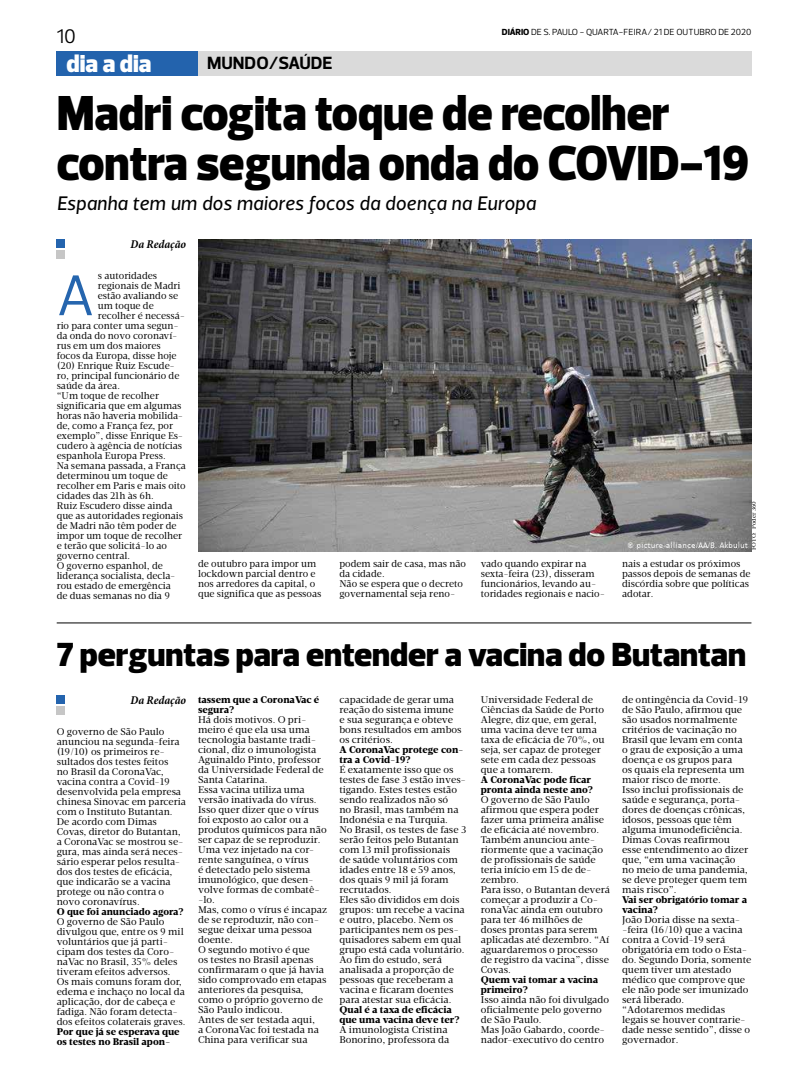
<style>
.page{position:relative;width:794px;height:1078px;background:#fff}
.page>*{position:absolute;margin:0;border:0;box-sizing:border-box;transform-origin:0 0}
.t1{font:58px "Prelo";color:#2565ae}
.t2{font:900 50px/50px "Prelo";color:#000;scale:.95 1}
.t3{font:900 34px "Prelo";color:#000}
.t4{font:900 25px "Prelo";color:#fff}
.t5{font:italic 20px "Velino Sans";color:#000}
.t6{font:20px "Prelo";color:#000}
.t7{font:700 18px "Prelo";color:#000}
.t8{font:italic 700 condensed 12px "Minion Pro";letter-spacing:-.005em;color:#000}
.t9{font:10px/10px "Velino Text";color:#000}
.t10{font:900 10px/10px "Velino Text";color:#000}
.t11{font:9px "Prelo";color:#000}
.t12{font:6px "Velino Text";color:#000}
.s1{font-weight:800}
</style>
<div class="page">
<div style="left:148px;top:51px;width:603px;height:24px;background:#dadada"></div>
<div style="left:57px;top:51px;width:141px;height:24px;background:#2363ad"></div>
<div style="left:57px;top:250px;width:8px;height:8px;background:#c6c6c6"></div>
<div style="left:57px;top:240px;width:8px;height:8px;background:#2464ae"></div>
<hr style="left:57px;top:622px;width:694px;height:1px;background:#000">
<div style="left:57px;top:705px;width:8px;height:9px;background:#c6c6c6"></div>
<div style="left:57px;top:695px;width:8px;height:8px;background:#2464ae"></div>
<img style="left:198px;top:240px;width:553px;height:311px">
<h3 class="t6" style="left:57px;top:24px;width:21px">10</h3>
<p class="t11" style="left:502px;top:27px;width:251px"><span class="s1">DIÁRIO</span> DE S. PAULO - QUARTA-FEIRA/ 21 DE OUTUBRO DE 2020</p>
<h3 class="t7" style="left:207px;top:52px;width:127px">MUNDO/SAÚDE</h3>
<h2 class="t2" style="left:57px;top:88px;width:730px">Madri cogita toque de recolher contra segunda onda do COVID-19</h2>
<h3 class="t4" style="left:67px;top:48px;width:86px">dia a dia</h3>
<h3 class="t5" style="left:57px;top:191px;width:481px">Espanha tem um dos maiores focos da doença na Europa</h3>
<p class="t8" style="left:130px;top:236px;width:57px">Da Redação</p>
<h1 class="t1" style="left:57px;top:260px;width:39px">A</h1>
<p class="t9" style="left:98px;top:271px;width:61px">s autoridades</p>
<p class="t9" style="left:98px;top:281px;width:84px">regionais de Madri</p>
<p class="t9" style="left:98px;top:291px;width:82px">estão avaliando se</p>
<p class="t9" style="left:98px;top:301px;width:58px">um toque de</p>
<p class="t9" style="left:98px;top:311px;width:89px">recolher é necessá-</p>
<p class="t9" style="left:57px;top:321px;width:124px">rio para conter uma segun-</p>
<p class="t9" style="left:57px;top:331px;width:122px">da onda do novo coronaví-</p>
<p class="t9" style="left:57px;top:341px;width:106px">rus em um dos maiores</p>
<p class="t9" style="left:57px;top:351px;width:122px">focos da Europa, disse hoje</p>
<p class="t9" style="left:57px;top:361px;width:120px">(20) Enrique Ruiz Escude-</p>
<p class="t9" style="left:57px;top:371px;width:124px">ro, principal funcionário de</p>
<p class="t9" style="left:57px;top:381px;width:65px">saúde da área.</p>
<p class="t9" style="left:57px;top:391px;width:104px">“Um toque de recolher</p>
<p class="t9" style="left:57px;top:401px;width:126px">significaria que em algumas</p>
<p class="t9" style="left:57px;top:411px;width:128px">horas não haveria mobilida-</p>
<p class="t9" style="left:57px;top:421px;width:118px">de, como a França fez, por</p>
<p class="t9" style="left:57px;top:431px;width:128px">exemplo”, disse Enrique Es-</p>
<p class="t9" style="left:57px;top:441px;width:127px">cudero à agência de notícias</p>
<p class="t9" style="left:57px;top:451px;width:110px">espanhola Europa Press.</p>
<p class="t9" style="left:57px;top:461px;width:131px">Na semana passada, a França</p>
<p class="t9" style="left:57px;top:471px;width:113px">determinou um toque de</p>
<p class="t9" style="left:57px;top:481px;width:131px">recolher em Paris e mais oito</p>
<p class="t9" style="left:57px;top:491px;width:98px">cidades das 21h às 6h.</p>
<p class="t9" style="left:57px;top:501px;width:117px">Ruiz Escudero disse ainda</p>
<p class="t9" style="left:57px;top:511px;width:128px">que as autoridades regionais</p>
<p class="t9" style="left:57px;top:521px;width:121px">de Madri não têm poder de</p>
<p class="t9" style="left:57px;top:531px;width:127px">impor um toque de recolher</p>
<p class="t9" style="left:57px;top:541px;width:112px">e terão que solicitá-lo ao</p>
<p class="t9" style="left:57px;top:551px;width:75px">governo central.</p>
<p class="t9" style="left:57px;top:561px;width:108px">O governo espanhol, de</p>
<p class="t9" style="left:57px;top:571px;width:120px">liderança socialista, decla-</p>
<p class="t9" style="left:57px;top:581px;width:116px">rou estado de emergência</p>
<p class="t9" style="left:57px;top:591px;width:115px">de duas semanas no dia 9</p>
<p class="t12" style="left:750px;top:550px;width:50px;rotate:-90deg">FOTO: Poder 360</p>
<p class="t9" style="left:198px;top:559px;width:125px">de outubro para impor um lockdown parcial dentro e nos arredores da capital, o que significa que as pessoas</p>
<p class="t9" style="left:339px;top:559px;width:128px">podem sair de casa, mas não da cidade.<br>Não se espera que o decreto governamental seja reno-</p>
<p class="t9" style="left:481px;top:559px;width:126px">vado quando expirar na sexta-feira (23), disseram funcionários, levando au&shy;toridades regionais e nacio-</p>
<p class="t9" style="left:622px;top:559px;width:130px">nais a estudar os próximos passos depois de semanas de discórdia sobre que políticas adotar.</p>
<h3 class="t3" style="left:57px;top:634px;width:691px">7 perguntas para entender a vacina do Butantan</h3>
<p class="t8" style="left:130px;top:692px;width:57px">Da Redação</p>
<p class="t9" style="left:57px;top:726px;width:131px">O governo de São Paulo anunciou na segunda-feira (19/10) os primeiros re&shy;sultados dos testes feitos<br>no Brasil da CoronaVac, vacina contra a Covid-19 desenvolvida pela empresa chinesa Sinovac em parceria com o Instituto Butantan.<br>De acordo com Dimas<br>Covas, diretor do Butantan, a CoronaVac se mostrou se&shy;gura, mas ainda será neces&shy;sário esperar pelos resulta&shy;dos dos testes de eficácia, que indicarão se a vacina protege ou não contra o novo coronavírus.</p>
<p class="t10" style="left:57px;top:906px;width:128px">O que foi anunciado agora?</p>
<p class="t9" style="left:57px;top:916px;width:130px">O governo de São Paulo divulgou que, entre os 9 mil voluntários que já parti&shy;cipam dos testes da Coro&shy;naVac no Brasil, 35% deles tiveram efeitos adversos.<br>Os mais comuns foram dor, edema e inchaço no local da aplicação, dor de cabeça e fadiga. Não foram detecta&shy;dos efeitos colaterais graves.</p>
<p class="t10" style="left:57px;top:1026px;width:124px">Por que já se esperava que os testes no Brasil apon-</p>
<p class="t9" style="left:622px;top:694px;width:128px">de ontingência da Covid-19 de São Paulo, afirmou que são usados normalmente critérios de vacinação no<br>Brasil que levam em conta o grau de exposição a uma doença e os grupos para<br>os quais ela representa um maior risco de morte.<br>Isso inclui profissionais de saúde e segurança, porta&shy;dores de doenças crônicas, idosos, pessoas que têm alguma imunodeficiência.<br>Dimas Covas reafirmou esse entendimento ao dizer que, “em uma vacinação no meio de uma pandemia, se deve proteger quem tem mais risco”.</p>
<p class="t10" style="left:622px;top:894px;width:127px">Vai ser obrigatório tomar a vacina?</p>
<p class="t9" style="left:622px;top:914px;width:131px">João Doria disse na sexta--feira (16/10) que a vacina contra a Covid-19 será obrigatória em todo o Esta&shy;do. Segundo Doria, somente quem tiver um atestado médico que comprove que ele não pode ser imunizado será liberado.<br>“Adotaremos medidas legais se houver contrarie&shy;dade nesse sentido”, disse o governador.</p>
<p class="t9" style="left:339px;top:694px;width:124px">capacidade de gerar uma reação do sistema imune<br>e sua segurança e obteve bons resultados em ambos os critérios.</p>
<p class="t10" style="left:339px;top:744px;width:126px">A CoronaVac protege con&shy;tra a Covid-19?</p>
<p class="t9" style="left:339px;top:764px;width:128px">É exatamente isso que os testes de fase 3 estão inves&shy;tigando. Estes testes estão sendo realizados não só<br>no Brasil, mas também na<br>Indonésia e na Turquia.<br>No Brasil, os testes de fase 3 serão feitos pelo Butantan com 13 mil profissionais<br>de saúde voluntários com idades entre 18 e 59 anos, dos quais 9 mil já foram recrutados.<br>Eles são divididos em dois grupos: um recebe a vacina e outro, placebo. Nem os participantes nem os pes&shy;quisadores sabem em qual grupo está cada voluntário.<br>Ao fim do estudo, será analisada a proporção de pessoas que receberam a vacina e ficaram doentes para atestar sua eficácia.</p>
<p class="t10" style="left:339px;top:1004px;width:122px">Qual é a taxa de eficácia que uma vacina deve ter?</p>
<p class="t9" style="left:339px;top:1024px;width:111px">A imunologista Cristina<br>Bonorino, professora da</p>
<p class="t9" style="left:481px;top:694px;width:125px">Universidade Federal de<br>Ciências da Saúde de Porto<br>Alegre, diz que, em geral, uma vacina deve ter uma taxa de eficácia de 70%, ou seja, ser capaz de proteger sete em cada dez pessoas que a tomarem.</p>
<p class="t10" style="left:481px;top:774px;width:114px">A CoronaVac pode ficar pronta ainda neste ano?</p>
<p class="t9" style="left:481px;top:794px;width:131px">O governo de São Paulo afirmou que espera poder fazer uma primeira análise de eficácia até novembro.<br>Também anunciou ante&shy;riormente que a vacinação de profissionais de saúde teria início em 15 de de&shy;zembro.<br>Para isso, o Butantan deverá começar a produzir a Co&shy;ronaVac ainda em outubro para ter 46 milhões de doses prontas para serem aplicadas até dezembro. “Aí aguardaremos o processo de registro da vacina”, disse<br>Covas.</p>
<p class="t10" style="left:481px;top:974px;width:119px">Quem vai tomar a vacina primeiro?</p>
<p class="t9" style="left:481px;top:994px;width:130px">Isso ainda não foi divulgado oficialmente pelo governo de São Paulo.<br>Mas João Gabardo, coorde&shy;nador-executivo do centro</p>
<p class="t10" style="left:198px;top:694px;width:123px">tassem que a CoronaVac é segura?</p>
<p class="t9" style="left:198px;top:714px;width:130px">Há dois motivos. O pri&shy;meiro é que ela usa uma tecnologia bastante tradi&shy;cional, diz o imunologista<br>Aguinaldo Pinto, professor da Universidade Federal de<br>Santa Catarina.<br>Essa vacina utiliza uma versão inativada do vírus.<br>Isso quer dizer que o vírus foi exposto ao calor ou a produtos químicos para não ser capaz de se reproduzir.<br>Uma vez injetado na cor&shy;rente sanguínea, o vírus<br>é detectado pelo sistema imunológico, que desen&shy;volve formas de combatê--lo.<br>Mas, como o vírus é incapaz de se reproduzir, não con&shy;segue deixar uma pessoa doente.<br>O segundo motivo é que<br>os testes no Brasil apenas confirmaram o que já havia sido comprovado em etapas anteriores da pesquisa, como o próprio governo de<br>São Paulo indicou.<br>Antes de ser testada aqui,<br>a CoronaVac foi testada na<br>China para verificar sua</p>
</div>
